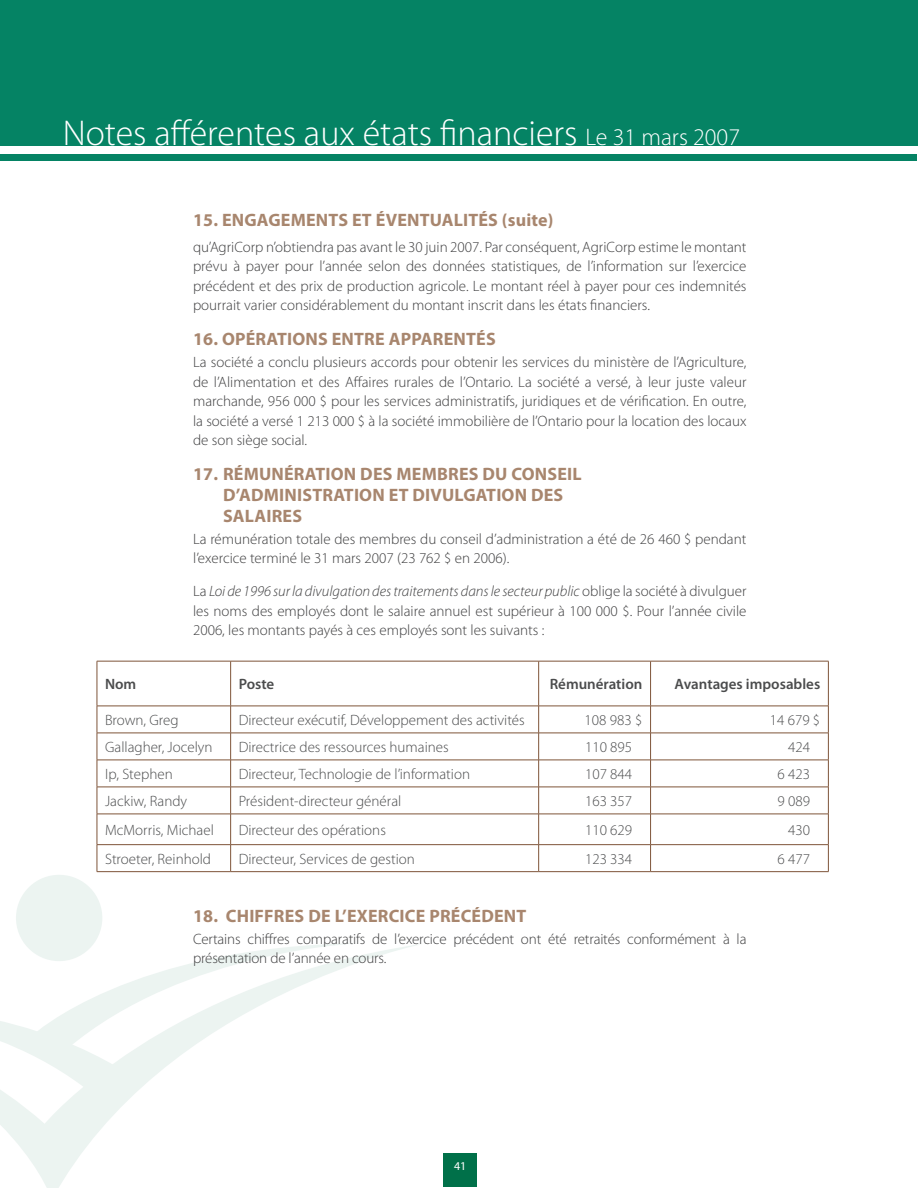
<style>
.page{position:relative;width:918px;height:1188px;background:#fff}
.page>*{position:absolute;margin:0;border:0;box-sizing:border-box;transform-origin:0 0}
.t1{font:300 36px "Myriad Pro";color:#fff}
.Financial_Headings{font:700 18px/21px "Myriad Pro";letter-spacing:.01em;color:#a8866e}
.body_copy{font:300 15px/19.5px "Myriad Pro";color:#3e3e3f;text-align:justify}
.body_copy-2{font:300 15px "Myriad Pro";color:#4b4c4d}
.body_copy-3{font:600 15px "Myriad Pro";color:#4b4c4d}
.t2{font:12px "Myriad Pro";color:#fff}
.s1{font-size:24px}
.s2{font-style:italic}
</style>
<div class="page">
<svg style="left:0;top:944px;width:419px;height:244px"></svg>
<div style="left:0;top:0;width:918px;height:145px;background:#058364"></div>
<div style="left:1px;top:154px;width:916px;height:7px;background:#058364"></div>
<div style="left:443px;top:1154px;width:34px;height:33px;background:#007049"></div>
<hr style="left:97px;top:661px;width:134px;height:1px;background:#7e5439">
<hr style="left:97px;top:661px;width:1px;height:45px;background:#7e5439">
<hr style="left:231px;top:661px;width:308px;height:1px;background:#7e5439">
<hr style="left:230px;top:661px;width:1px;height:45px;background:#7e5439">
<hr style="left:539px;top:661px;width:112px;height:1px;background:#7e5439">
<hr style="left:538px;top:661px;width:1px;height:45px;background:#7e5439">
<hr style="left:651px;top:661px;width:178px;height:1px;background:#7e5439">
<hr style="left:650px;top:661px;width:1px;height:45px;background:#7e5439">
<hr style="left:828px;top:661px;width:1px;height:45px;background:#7e5439">
<hr style="left:97px;top:706px;width:134px;height:1px;background:#7e5439">
<hr style="left:231px;top:706px;width:308px;height:1px;background:#7e5439">
<hr style="left:539px;top:706px;width:112px;height:1px;background:#7e5439">
<hr style="left:651px;top:706px;width:178px;height:1px;background:#7e5439">
<hr style="left:97px;top:733px;width:134px;height:1px;background:#7e5439">
<hr style="left:231px;top:733px;width:308px;height:1px;background:#7e5439">
<hr style="left:539px;top:733px;width:112px;height:1px;background:#7e5439">
<hr style="left:651px;top:733px;width:178px;height:1px;background:#7e5439">
<hr style="left:97px;top:760px;width:134px;height:1px;background:#7e5439">
<hr style="left:231px;top:760px;width:308px;height:1px;background:#7e5439">
<hr style="left:539px;top:760px;width:112px;height:1px;background:#7e5439">
<hr style="left:651px;top:760px;width:178px;height:1px;background:#7e5439">
<hr style="left:97px;top:787px;width:134px;height:1px;background:#7e5439">
<svg style="left:97px;top:706px;width:1px;height:108px"></svg>
<hr style="left:231px;top:787px;width:308px;height:1px;background:#7e5439">
<svg style="left:230px;top:706px;width:1px;height:108px"></svg>
<hr style="left:539px;top:787px;width:112px;height:1px;background:#7e5439">
<svg style="left:538px;top:706px;width:1px;height:108px"></svg>
<hr style="left:651px;top:787px;width:178px;height:1px;background:#7e5439">
<svg style="left:650px;top:706px;width:1px;height:108px"></svg>
<svg style="left:828px;top:706px;width:1px;height:108px"></svg>
<hr style="left:97px;top:814px;width:134px;height:1px;background:#7e5439">
<hr style="left:97px;top:814px;width:1px;height:30px;background:#7e5439">
<hr style="left:231px;top:814px;width:308px;height:1px;background:#7e5439">
<hr style="left:230px;top:814px;width:1px;height:30px;background:#7e5439">
<hr style="left:539px;top:814px;width:112px;height:1px;background:#7e5439">
<hr style="left:538px;top:814px;width:1px;height:30px;background:#7e5439">
<hr style="left:651px;top:814px;width:178px;height:1px;background:#7e5439">
<hr style="left:650px;top:814px;width:1px;height:30px;background:#7e5439">
<hr style="left:828px;top:814px;width:1px;height:30px;background:#7e5439">
<hr style="left:97px;top:844px;width:134px;height:1px;background:#7e5439">
<hr style="left:231px;top:844px;width:308px;height:1px;background:#7e5439">
<svg style="left:0;top:845px;width:361px;height:258px"></svg>
<hr style="left:539px;top:844px;width:112px;height:1px;background:#7e5439">
<svg style="left:538px;top:845px;width:1px;height:26px"></svg>
<hr style="left:651px;top:844px;width:178px;height:1px;background:#7e5439">
<svg style="left:650px;top:845px;width:1px;height:26px"></svg>
<svg style="left:828px;top:845px;width:1px;height:26px"></svg>
<hr style="left:97px;top:871px;width:134px;height:1px;background:#7e5439">
<hr style="left:231px;top:871px;width:308px;height:1px;background:#7e5439">
<hr style="left:539px;top:871px;width:112px;height:1px;background:#7e5439">
<hr style="left:651px;top:871px;width:178px;height:1px;background:#7e5439">
<p class="t1" style="left:63px;top:113px;width:679px">Notes afférentes aux états financiers <span class="s1">Le 31 mars 2007</span></p>
<p class="Financial_Headings" style="left:193px;top:208px;width:362px">15. ENGAGEMENTS ET ÉVENTUALITÉS (suite)</p>
<p class="body_copy" style="left:193px;top:237px;width:555px">qu’AgriCorp n’obtiendra pas avant le 30 juin 2007. Par conséquent, AgriCorp estime le montant prévu à payer pour l’année selon des données statistiques, de l’information sur l’exercice précédent et des prix de production agricole. Le montant réel à payer pour ces indemnités pourrait varier considérablement du montant inscrit dans les états financiers.</p>
<p class="Financial_Headings" style="left:193px;top:328px;width:304px">16. OPÉRATIONS ENTRE APPARENTÉS</p>
<p class="body_copy" style="left:193px;top:353px;width:555px">La société a conclu plusieurs accords pour obtenir les services du ministère de l’Agriculture, de l’Alimentation et des Affaires rurales de l’Ontario. La société a versé, à leur juste valeur marchande, 956 000 $ pour les services administratifs, juridiques et de vérification. En outre, la société a versé 1 213 000 $ à la société immobilière de l’Ontario pour la location des locaux de son siège social.</p>
<p class="Financial_Headings" style="left:223px;top:462px;width:360px;text-indent:-30px">17. RÉMUNÉRATION DES MEMBRES DU CONSEIL<br>D’ADMINISTRATION ET DIVULGATION DES<br>SALAIRES</p>
<p class="body_copy" style="left:193px;top:529px;width:555px">La rémunération totale des membres du conseil d’administration a été de 26 460 $ pendant l’exercice terminé le 31 mars 2007 (23 762 $ en 2006).</p>
<p class="body_copy" style="left:193px;top:582px;width:555px">La <span class="s2">Loi de 1996 sur la divulgation des traitements dans le secteur public</span> oblige la société à divulguer les noms des employés dont le salaire annuel est supérieur à 100 000 $. Pour l’année civile 2006, les montants payés à ces employés sont les suivants :</p>
<p class="body_copy-3" style="left:105px;top:676px;width:33px">Nom</p>
<p class="body_copy-3" style="left:239px;top:676px;width:37px">Poste</p>
<p class="body_copy-3" style="left:550px;top:676px;width:94px">Rémunération</p>
<p class="body_copy-3" style="left:675px;top:676px;width:147px">Avantages imposables</p>
<p class="body_copy-2" style="left:105px;top:712px;width:75px">Brown, Greg</p>
<p class="body_copy-2" style="left:239px;top:712px;width:288px">Directeur exécutif, Développement des activités</p>
<p class="body_copy-2" style="left:585px;top:712px;width:59px">108 983 $</p>
<p class="body_copy-2" style="left:770px;top:712px;width:52px">14 679 $</p>
<p class="body_copy-2" style="left:105px;top:739px;width:109px">Gallagher, Jocelyn</p>
<p class="body_copy-2" style="left:239px;top:739px;width:212px">Directrice des ressources humaines</p>
<p class="body_copy-2" style="left:585px;top:739px;width:49px">110 895</p>
<p class="body_copy-2" style="left:788px;top:739px;width:23px">424</p>
<p class="body_copy-2" style="left:105px;top:766px;width:69px">Ip, Stephen</p>
<p class="body_copy-2" style="left:239px;top:766px;width:233px">Directeur, Technologie de l’information</p>
<p class="body_copy-2" style="left:585px;top:766px;width:49px">107 844</p>
<p class="body_copy-2" style="left:778px;top:766px;width:34px">6 423</p>
<p class="body_copy-2" style="left:105px;top:793px;width:84px">Jackiw, Randy</p>
<p class="body_copy-2" style="left:239px;top:793px;width:164px">Président-directeur général</p>
<p class="body_copy-2" style="left:585px;top:793px;width:49px">163 357</p>
<p class="body_copy-2" style="left:778px;top:793px;width:34px">9 089</p>
<p class="body_copy-2" style="left:105px;top:822px;width:110px">McMorris, Michael</p>
<p class="body_copy-2" style="left:239px;top:822px;width:149px">Directeur des opérations</p>
<p class="body_copy-2" style="left:585px;top:822px;width:49px">110 629</p>
<p class="body_copy-2" style="left:788px;top:822px;width:23px">430</p>
<p class="body_copy-2" style="left:105px;top:851px;width:108px">Stroeter, Reinhold</p>
<p class="body_copy-2" style="left:239px;top:851px;width:178px">Directeur, Services de gestion</p>
<p class="body_copy-2" style="left:585px;top:851px;width:49px">123 334</p>
<p class="body_copy-2" style="left:778px;top:851px;width:34px">6 477</p>
<p class="Financial_Headings" style="left:193px;top:905px;width:335px">18. CHIFFRES DE L’EXERCICE PRÉCÉDENT</p>
<p class="body_copy" style="left:193px;top:929px;width:555px">Certains chiffres comparatifs de l’exercice précédent ont été retraités conformément à la présentation de l’année en cours.</p>
<p class="t2" style="left:454px;top:1159px;width:14px">41</p>
</div>
